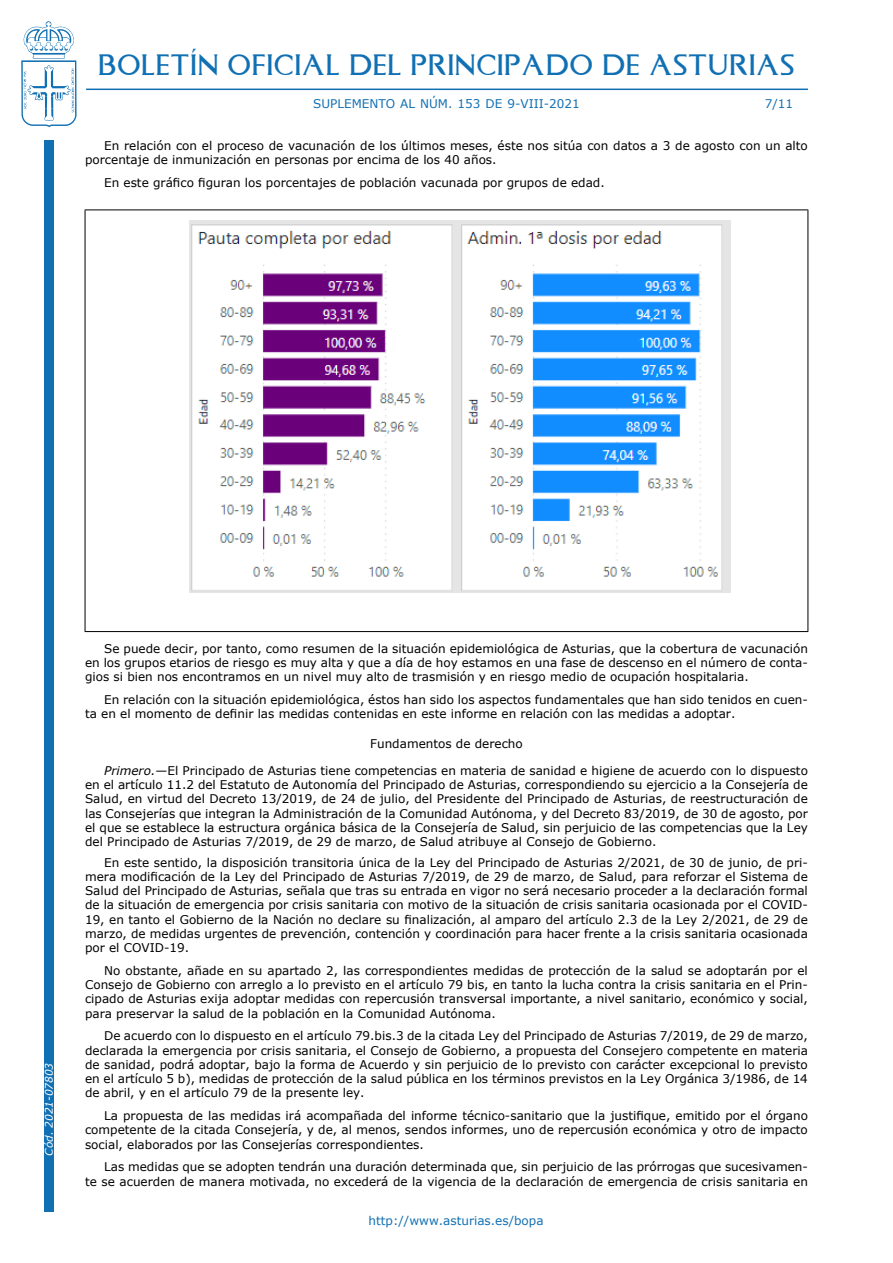
<style>
.page{position:relative;width:893px;height:1263px;background:#fff}
.page>*{position:absolute;margin:0;border:0;box-sizing:border-box;transform-origin:0 0}
.t1{font:24px "Asturica";letter-spacing:.05em;color:#1170b3}
.Parrafo{font:12px/14.2px "Verdana";color:#000;text-align:justify}
.Cursiva_-Redonda{font:12px/14.2px "Verdana";color:#000;text-align:justify}
.t2{font:12px "Verdana";color:#1170b3}
.Centro{font:12px "Verdana";color:#000}
.t3{font:italic 10.5px "Verdana";color:#fff}
.s1{font-style:italic}
</style>
<div class="page">
<div style="left:44px;top:140px;width:10px;height:1072px;background:#1170b3"></div>
<svg style="left:21px;top:21px;width:56px;height:106px"></svg>
<hr style="left:86px;top:89px;width:722px;height:1px;background:#1170b3">
<hr style="left:85px;top:210px;width:723px;height:1px;background:#000">
<hr style="left:85px;top:631px;width:723px;height:1px;background:#000">
<hr style="left:85px;top:210px;width:1px;height:421px;background:#000">
<hr style="left:807px;top:210px;width:1px;height:421px;background:#000">
<img style="left:190px;top:221px;width:540px;height:371px">
<h1 class="t1" style="left:98px;top:49px;width:697px">BOLETÍN OFICIAL DEL PRINCIPADO DE ASTURIAS</h1>
<p class="t2" style="left:313px;top:95px;width:268px">SUPLEMENTO AL n úm . 153 de 9-viii-2021</p>
<p class="t2" style="left:765px;top:95px;width:30px">7/11</p>
<p class="Parrafo" style="left:85px;top:138px;width:724px;text-indent:19px">En relación con el proceso de vacunación de los últimos meses, éste nos sitúa con datos a 3 de agosto con un alto porcentaje de inmunización en personas por encima de los 40 años.</p>
<p class="Parrafo" style="left:104px;top:175px;width:502px">En este gráfico figuran los porcentajes de población vacunada por grupos de edad.</p>
<p class="t3" style="left:42px;top:1155px;width:94px;rotate:-90deg">Cód. 2021-07803</p>
<p class="Parrafo" style="left:85px;top:641px;width:724px;text-indent:19px">Se puede decir, por tanto, como resumen de la situación epidemiológica de Asturias, que la cobertura de vacunación en los grupos etarios de riesgo es muy alta y que a día de hoy estamos en una fase de descenso en el número de conta&shy;gios si bien nos encontramos en un nivel muy alto de trasmisión y en riesgo medio de ocupación hospitalaria.</p>
<p class="Parrafo" style="left:85px;top:693px;width:724px;text-indent:19px">En relación con la situación epidemiológica, éstos han sido los aspectos fundamentales que han sido tenidos en cuen&shy;ta en el momento de definir las medidas contenidas en este informe en relación con las medidas a adoptar.</p>
<p class="Centro" style="left:370px;top:735px;width:154px">Fundamentos de derecho</p>
<p class="Cursiva_-Redonda" style="left:85px;top:763px;width:724px;text-indent:19px"><span class="s1">Primero.</span>—El Principado de Asturias tiene competencias en materia de sanidad e higiene de acuerdo con lo dispuesto en el artículo 11.2 del Estatuto de Autonomía del Principado de Asturias, correspondiendo su ejercicio a la Consejería de Salud, en virtud del Decreto 13/2019, de 24 de julio, del Presidente del Principado de Asturias, de reestructuración de las Consejerías que integran la Administración de la Comunidad Autónoma, y del Decreto 83/2019, de 30 de agosto, por el que se establece la estructura orgánica básica de la Consejería de Salud, sin perjuicio de las competencias que la Ley del Principado de Asturias 7/2019, de 29 de marzo, de Salud atribuye al Consejo de Gobierno.</p>
<p class="Parrafo" style="left:85px;top:855px;width:724px;text-indent:19px">En este sentido, la disposición transitoria única de la Ley del Principado de Asturias 2/2021, de 30 de junio, de pri&shy;mera modificación de la Ley del Principado de Asturias 7/2019, de 29 de marzo, de Salud, para reforzar el Sistema de Salud del Principado de Asturias, señala que tras su entrada en vigor no será necesario proceder a la declaración formal de la situación de emergencia por crisis sanitaria con motivo de la situación de crisis sanitaria ocasionada por el COVID</p>
<p class="Parrafo" style="left:85px;top:898px;width:724px;text-indent:717px">- 19, en tanto el Gobierno de la Nación no declare su finalización, al amparo del artículo 2.3 de la Ley 2/2021, de 29 de marzo, de medidas urgentes de prevención, contención y coordinación para hacer frente a la crisis sanitaria ocasionada por el COVID</p>
<p class="Parrafo" style="left:164px;top:940px;width:27px">-19.</p>
<p class="Parrafo" style="left:85px;top:963px;width:724px;text-indent:19px">No obstante, añade en su apartado 2, las correspondientes medidas de protección de la salud se adoptarán por el Consejo de Gobierno con arreglo a lo previsto en el artículo 79 bis, en tanto la lucha contra la crisis sanitaria en el Prin&shy;cipado de Asturias exija adoptar medidas con repercusión transversal importante, a nivel sanitario, económico y social, para preservar la salud de la población en la Comunidad Autónoma.</p>
<p class="Parrafo" style="left:85px;top:1029px;width:724px;text-indent:19px">De acuerdo con lo dispuesto en el artículo 79.bis.3 de la citada Ley del Principado de Asturias 7/2019, de 29 de marzo, declarada la emergencia por crisis sanitaria, el Consejo de Gobierno, a propuesta del Consejero competente en materia de sanidad, podrá adoptar, bajo la forma de Acuerdo y sin perjuicio de lo previsto con carácter excepcional lo previsto en el artículo 5 b), medidas de protección de la salud pública en los términos previstos en la Ley Orgánica 3/1986, de 14 de abril, y en el artículo 79 de la presente ley.</p>
<p class="Parrafo" style="left:85px;top:1108px;width:724px;text-indent:19px">La propuesta de las medidas irá acompañada del informe técnico-sanitario que la justifique, emitido por el órgano competente de la citada Consejería, y de, al menos, sendos informes, uno de repercusión económica y otro de impacto social, elaborados por las Consejerías correspondientes.</p>
<p class="Parrafo" style="left:85px;top:1160px;width:724px;text-align:right">Las medidas que se adopten tendrán una duración determinada que, sin perjuicio de las prórrogas que sucesivamen-<br>te se acuerden de manera motivada, no excederá de la vigencia de la declaración de emergencia de crisis sanitaria en</p>
<p class="t2" style="left:369px;top:1212px;width:177px">http://www.asturias.es/bopa</p>
</div>
